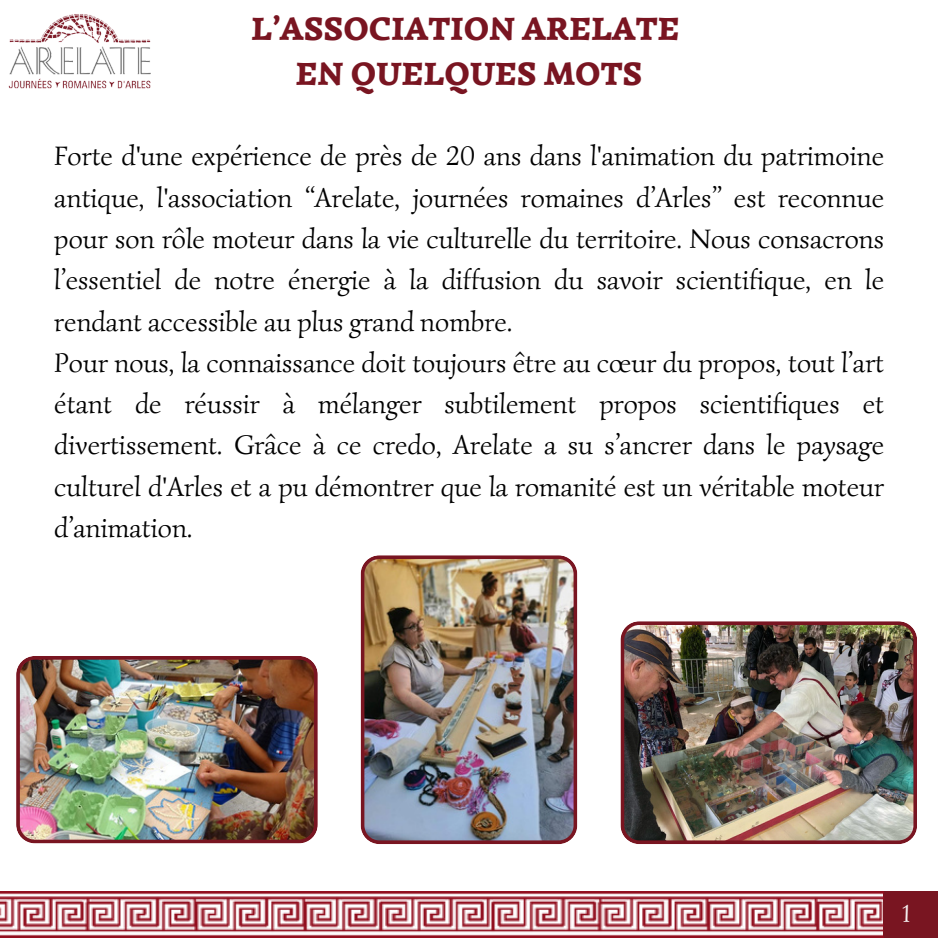
<style>
.page{position:relative;width:938px;height:938px;background:#fff}
.page>*{position:absolute;margin:0;border:0;box-sizing:border-box;transform-origin:0 0}
.t1{font:900 32.5px/45px "Simonetta";color:#791521;text-align:center}
.t2{font:27.5px/41.2px "Simonetta";color:#000;text-align:justify}
.t3{font:25px "Simonetta";color:#f4f0f0}
</style>
<div class="page">
<img style="left:16px;top:656px;width:302px;height:187px">
<img style="left:360px;top:555px;width:217px;height:289px">
<img style="left:8px;top:14px;width:143px;height:75px">
<img style="left:620px;top:621px;width:296px;height:223px">
<div style="left:883px;top:891px;width:55px;height:46px;background:#791521"></div>
<img style="left:0;top:891px;width:883px;height:46px">
<p class="t1" style="left:251px;top:6px;width:430px">L’ASSOCIATION ARELATE<br>EN QUELQUES MOTS</p>
<h1 class="t2" style="left:54px;top:135px;width:831px">Forte d'une expérience de près de 20 ans dans l'animation du patrimoine antique, l'association “Arelate, journées romaines d’Arles” est reconnue pour son rôle moteur dans la vie culturelle du territoire. Nous consacrons l’essentiel de notre énergie à la diffusion du savoir scientifique, en le rendant accessible au plus grand nombre.</h1>
<p class="t2" style="left:54px;top:342px;width:831px">Pour nous, la connaissance doit toujours être au cœur du propos, tout l’art étant de réussir à mélanger subtilement propos scientifiques et divertissement. Grâce à ce credo, Arelate a su s’ancrer dans le paysage culturel d'Arles et a pu démontrer que la romanité est un véritable moteur d’animation.</p>
<p class="t3" style="left:902px;top:897px;width:10px">1</p>
</div>
